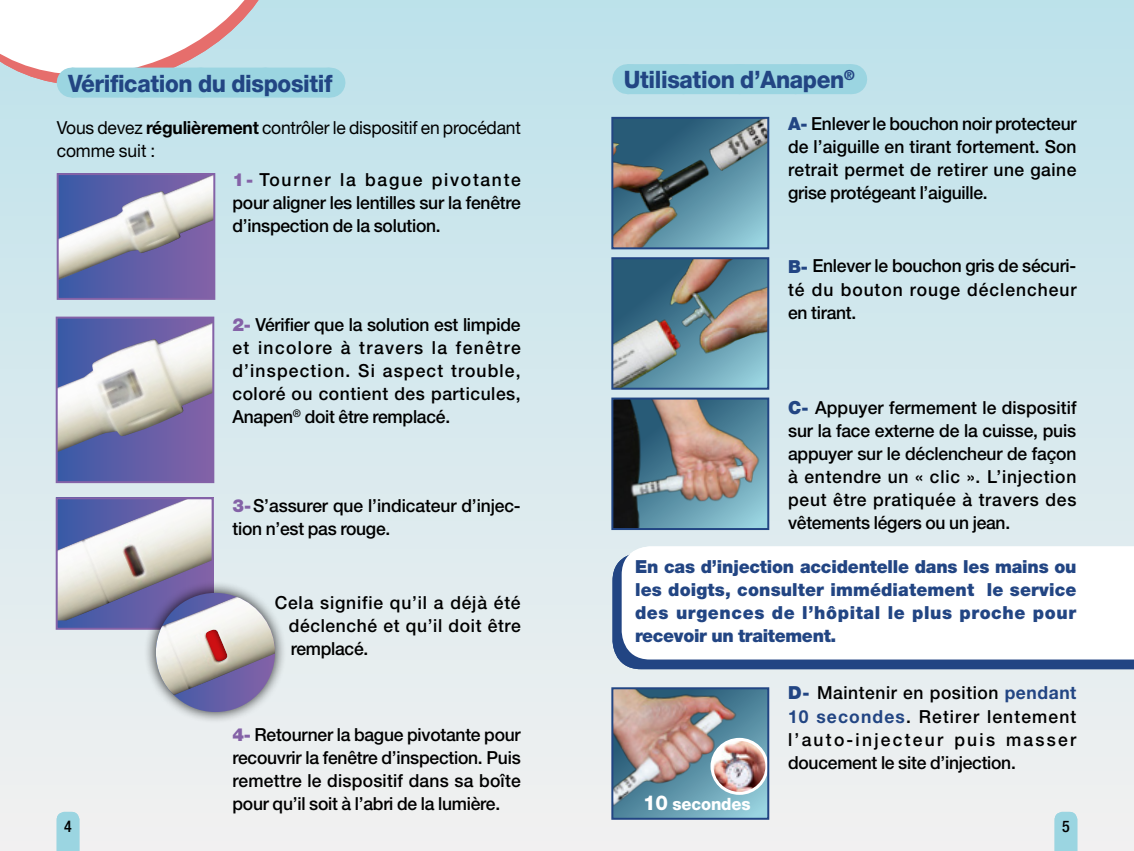
<style>
.page{position:relative;width:1134px;height:851px;background:#fff}
.page>*{position:absolute;margin:0;border:0;box-sizing:border-box;transform-origin:0 0}
.t1{font:800 24px "Helvetica Neue LT Std";letter-spacing:-.015em;color:#224583;scale:.94 1}
.t2{font:500 18px/23px "Helvetica Neue LT Std";letter-spacing:-.005em;color:#000;text-align:justify}
.t3{font:900 18px/23px "Helvetica Neue LT Std";letter-spacing:.035em;color:#224583;text-align:justify}
.t4{font:18px/23px "Helvetica Neue LT Std";letter-spacing:-.01em;color:#000}
.t5{font:800 17px "Helvetica Neue LT Std";letter-spacing:-.005em;color:#fff}
.t6{font:500 condensed 16px "Helvetica Neue LT Std";color:#000}
.s1{font-weight:700}
.s2{font-weight:900;color:#8462a7}
.s3{font-weight:900;color:#224583}
.s4{font-size:20.4px}
.s5{font-weight:700;color:#224583}
</style>
<div class="page">
<div style="left:0;top:0;width:1134px;height:850px;background:linear-gradient(to bottom,#bde2eb,#f2f1f1)"></div>
<svg style="left:57px;top:811px;width:22px;height:39px"></svg>
<div style="left:72px;top:68px;width:257px;height:30px;background:#9bd5e1"></div>
<svg style="left:0;top:0;width:305px;height:106px"></svg>
<hr style="left:72px;top:68px;width:1px;height:30px;background:#9bd5e1">
<hr style="left:329px;top:68px;width:1px;height:30px;background:#9bd5e1">
<div style="left:58px;top:174px;width:156px;height:124px;background:linear-gradient(to right,#3a5aa7,#8562a7)"></div>
<img style="left:60px;top:176px;width:152px;height:104px">
<div style="left:57px;top:173px;width:158px;height:127px;border:2px solid #8462a7"></div>
<div style="left:57px;top:317px;width:156px;height:165px;background:linear-gradient(to right,#3a5aa7,#8562a7)"></div>
<img style="left:59px;top:322px;width:152px;height:130px">
<div style="left:56px;top:316px;width:158px;height:167px;border:2px solid #8462a7"></div>
<svg style="left:59px;top:620px;width:85px;height:6px"></svg>
<img style="left:59px;top:500px;width:152px;height:120px">
<div style="left:56px;top:497px;width:158px;height:132px;border:2px solid #8462a7"></div>
<div style="left:144px;top:581px;width:143px;height:143px;background:#000;opacity:.75"></div>
<svg style="left:156px;top:592px;width:119px;height:120px"></svg>
<img style="left:156px;top:596px;width:119px;height:99px">
<div style="left:202px;top:626px;width:26px;height:36px;background:#000;opacity:.46"></div>
<svg style="left:612px;top:552px;width:522px;height:117px;background:#35558d"></svg>
<svg style="left:622px;top:546px;width:512px;height:113px"></svg>
<svg style="left:1054px;top:811px;width:23px;height:39px"></svg>
<img style="left:614px;top:120px;width:152px;height:126px">
<div style="left:611px;top:117px;width:158px;height:132px;border:2px solid #224583"></div>
<img style="left:614px;top:260px;width:152px;height:126px">
<div style="left:611px;top:257px;width:158px;height:132px;border:2px solid #224583"></div>
<img style="left:614px;top:400px;width:152px;height:127px">
<div style="left:611px;top:397px;width:158px;height:133px;border:2px solid #224583"></div>
<img style="left:614px;top:690px;width:152px;height:126px">
<div style="left:611px;top:687px;width:158px;height:132px;border:2px solid #224583"></div>
<div style="left:627px;top:64px;width:224px;height:30px;background:#9bd5e1"></div>
<hr style="left:851px;top:64px;width:1px;height:30px;background:#9bd5e1">
<h1 class="t1" style="left:68px;top:69px;width:283px">Vérification du dispositif</h1>
<p class="t4" style="left:57px;top:116px;width:466px">Vous devez <span class="s1">régulièrement</span> contrôler le dispositif en procédant comme suit :</p>
<p class="t2" style="left:232px;top:167px;width:290px"><span class="s2">1-</span> Tourner la bague pivotante pour aligner les lentilles sur la fenêtre d’inspection de la solution.</p>
<p class="t2" style="left:232px;top:312px;width:290px"><span class="s2">2-</span> Vérifier que la solution est limpide et incolore à travers la fenêtre d’inspection. Si aspect trouble, coloré ou contient des particules, Anapen<sup>®</sup> doit être remplacé.</p>
<p class="t2" style="left:232px;top:493px;width:290px"><span class="s2">3-</span>S’assurer que l’indicateur d’injec&shy;tion n’est pas rouge.</p>
<p class="t2" style="left:289px;top:591px;width:233px;text-indent:-14px">Cela signifie qu’il a déjà été déclenché et qu’il doit être remplacé.</p>
<p class="t6" style="left:64px;top:816px;width:9px">4</p>
<p class="t2" style="left:232px;top:723px;width:290px"><span class="s2">4-</span> Retourner la bague pivotante pour recouvrir la fenêtre d’inspection. Puis remettre le dispositif dans sa boîte pour qu’il soit à l’abri de la lumière.</p>
<h1 class="t1" style="left:624px;top:66px;width:247px">Utilisation d’Anapen<sup>®</sup></h1>
<p class="t2" style="left:788px;top:112px;width:290px"><span class="s3">A-</span> Enlever le bouchon noir protecteur de l’aiguille en tirant fortement. Son retrait permet de retirer une gaine grise protégeant l’aiguille.</p>
<p class="t2" style="left:788px;top:254px;width:290px"><span class="s3">B-</span> Enlever le bouchon gris de sécuri&shy;té du bouton rouge déclencheur en tirant.</p>
<p class="t2" style="left:788px;top:395px;width:290px"><span class="s3">C-</span> Appuyer fermement le dispositif sur la face externe de la cuisse, puis appuyer sur le déclencheur de façon à entendre un « clic ». L’injection peut être pratiquée à travers des vêtements légers ou un jean.</p>
<p class="t3" style="left:635px;top:555px;width:443px">En cas d’injection accidentelle dans les mains ou les doigts, consulter immédiatement le service des urgences de l’hôpital le plus proche pour recevoir un traitement.</p>
<p class="t5" style="left:643px;top:793px;width:109px"><span class="s4">10</span> secondes</p>
<p class="t2" style="left:788px;top:681px;width:290px"><span class="s3">D-</span> Maintenir en position <span class="s5">pendant 10 secondes</span>. Retirer lentement l’auto-injecteur puis masser doucement le site d’injection.</p>
<p class="t6" style="left:1062px;top:816px;width:9px">5</p>
</div>
